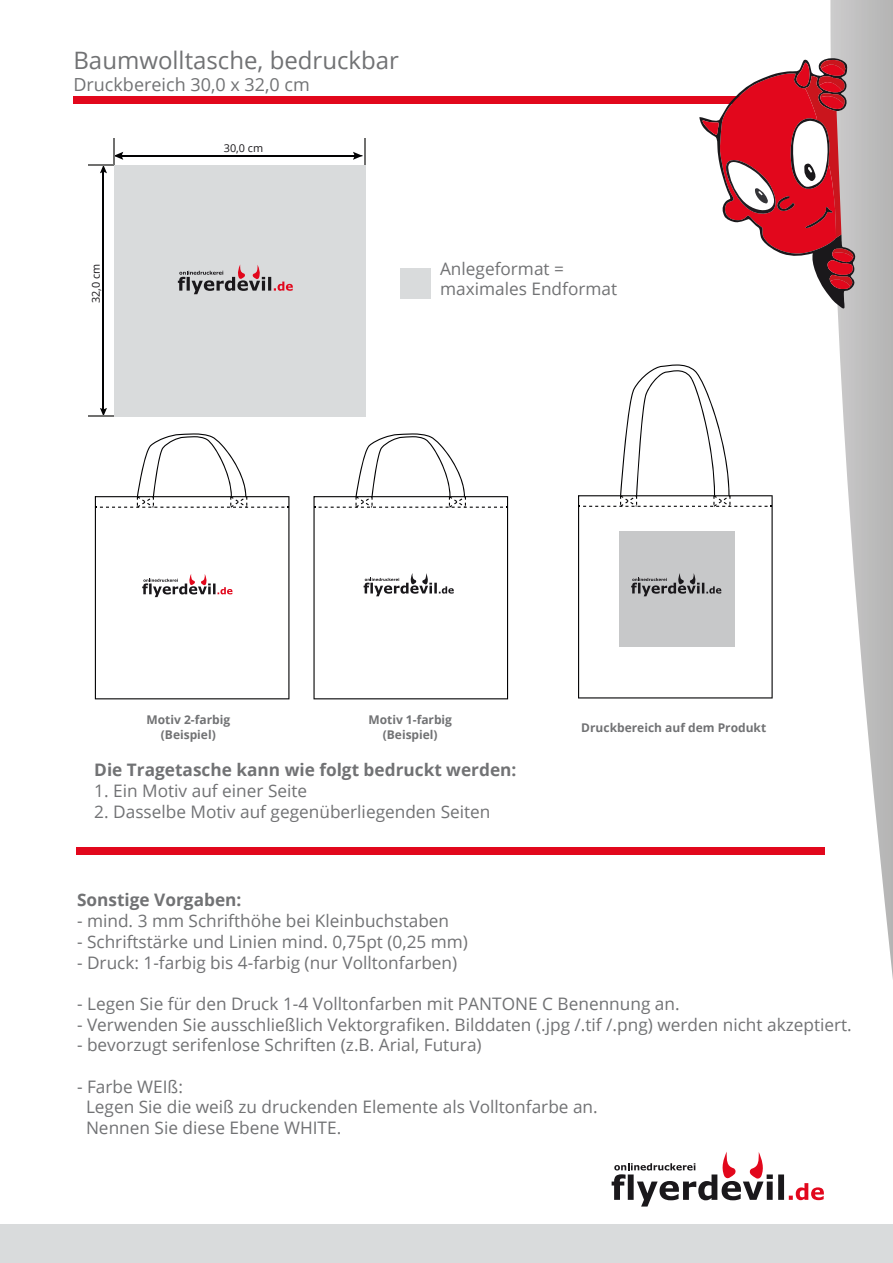
<style>
.page{position:relative;width:893px;height:1263px;background:#fff}
.page>*{position:absolute;margin:0;border:0;box-sizing:border-box;transform-origin:0 0}
.t1{font:24px "Open Sans";color:#717274}
.t2{font:18px "Open Sans";color:#717274}
.t3{font:17.25px/20.7px "Open Sans";color:#717274}
.t4{font:700 17.25px "Open Sans";color:#717274}
.t5{font:700 12px/14.4px "Open Sans";color:#717274;text-align:center}
.t6{font:10.8px "Open Sans";color:#1a181b}
</style>
<div class="page">
<div style="left:114px;top:165px;width:252px;height:252px;background:#d9dbdc"></div>
<div style="left:73px;top:96px;width:675px;height:8px;background:#e2071c"></div>
<div style="left:0;top:1224px;width:893px;height:39px;background:#d9dbdc"></div>
<img style="left:830px;top:0;width:63px;height:979px">
<svg style="left:699px;top:58px;width:157px;height:253px"></svg>
<svg style="left:612px;top:1152px;width:212px;height:54px"></svg>
<div style="left:76px;top:848px;width:749px;height:7px;background:#e2071c"></div>
<svg style="left:178px;top:264px;width:115px;height:30px"></svg>
<hr style="left:120px;top:155px;width:236px;height:2px;background:#020203">
<hr style="left:103px;top:171px;width:1px;height:240px;background:#020203">
<svg style="left:100px;top:408px;width:7px;height:7px"></svg>
<div style="left:400px;top:268px;width:31px;height:31px;background:#d9dbdc"></div>
<svg style="left:353px;top:138px;width:12px;height:27px"></svg>
<svg style="left:88px;top:138px;width:35px;height:35px"></svg>
<hr style="left:88px;top:415px;width:25px;height:2px;background:#70706f">
<svg style="left:578px;top:364px;width:195px;height:334px"></svg>
<svg style="left:313px;top:433px;width:195px;height:266px"></svg>
<svg style="left:95px;top:433px;width:194px;height:266px"></svg>
<h1 class="t1" style="left:73px;top:44px;width:327px">Baumwolltasche, bedruckbar</h1>
<p class="t2" style="left:73px;top:72px;width:238px">Druckbereich 30,0 x 32,0 cm</p>
<p class="t6" style="left:224px;top:141px;width:41px">30,0 cm</p>
<p class="t6" style="left:89px;top:303px;width:41px;rotate:-90deg">32,0 cm</p>
<p class="t3" style="left:440px;top:258px;width:179px">Anlegeformat = maximales Endformat</p>
<p class="t5" style="left:146px;top:712px;width:85px">Motiv 2-farbig (Beispiel)</p>
<p class="t5" style="left:368px;top:712px;width:85px">Motiv 1-farbig (Beispiel)</p>
<p class="t5" style="left:581px;top:720px;width:186px">Druckbereich auf dem Produkt</p>
<p class="t4" style="left:94px;top:758px;width:424px">Die Tragetasche kann wie folgt bedruckt werden:</p>
<p class="t3" style="left:94px;top:780px;width:215px">1. Ein Motiv auf einer Seite</p>
<p class="t3" style="left:94px;top:801px;width:398px">2. Dasselbe Motiv auf gegenüberliegenden Seiten</p>
<p class="t4" style="left:77px;top:888px;width:166px">Sonstige Vorgaben:</p>
<p class="t3" style="left:77px;top:910px;width:374px">- mind. 3 mm Schrifthöhe bei Kleinbuchstaben</p>
<p class="t3" style="left:77px;top:931px;width:392px">- Schriftstärke und Linien mind. 0,75pt (0,25 mm)</p>
<p class="t3" style="left:77px;top:951px;width:382px">- Druck: 1-farbig bis 4-farbig (nur Volltonfarben)</p>
<p class="t3" style="left:77px;top:993px;width:604px">- Legen Sie für den Druck 1-4 Volltonfarben mit PANTONE C Benennung an.</p>
<p class="t3" style="left:77px;top:1013px;width:776px">- Verwenden Sie ausschließlich Vektorgrafiken. Bilddaten (.jpg /.tif /.png) werden nicht akzeptiert.</p>
<p class="t3" style="left:77px;top:1034px;width:406px">- bevorzugt serifenlose Schriften (z.B. Arial, Futura)</p>
<p class="t3" style="left:86px;top:1075px;width:513px;text-indent:-9px">- Farbe WEIß:<br>Legen Sie die weiß zu druckenden Elemente als Volltonfarbe an.<br>Nennen Sie diese Ebene WHITE.</p>
</div>
